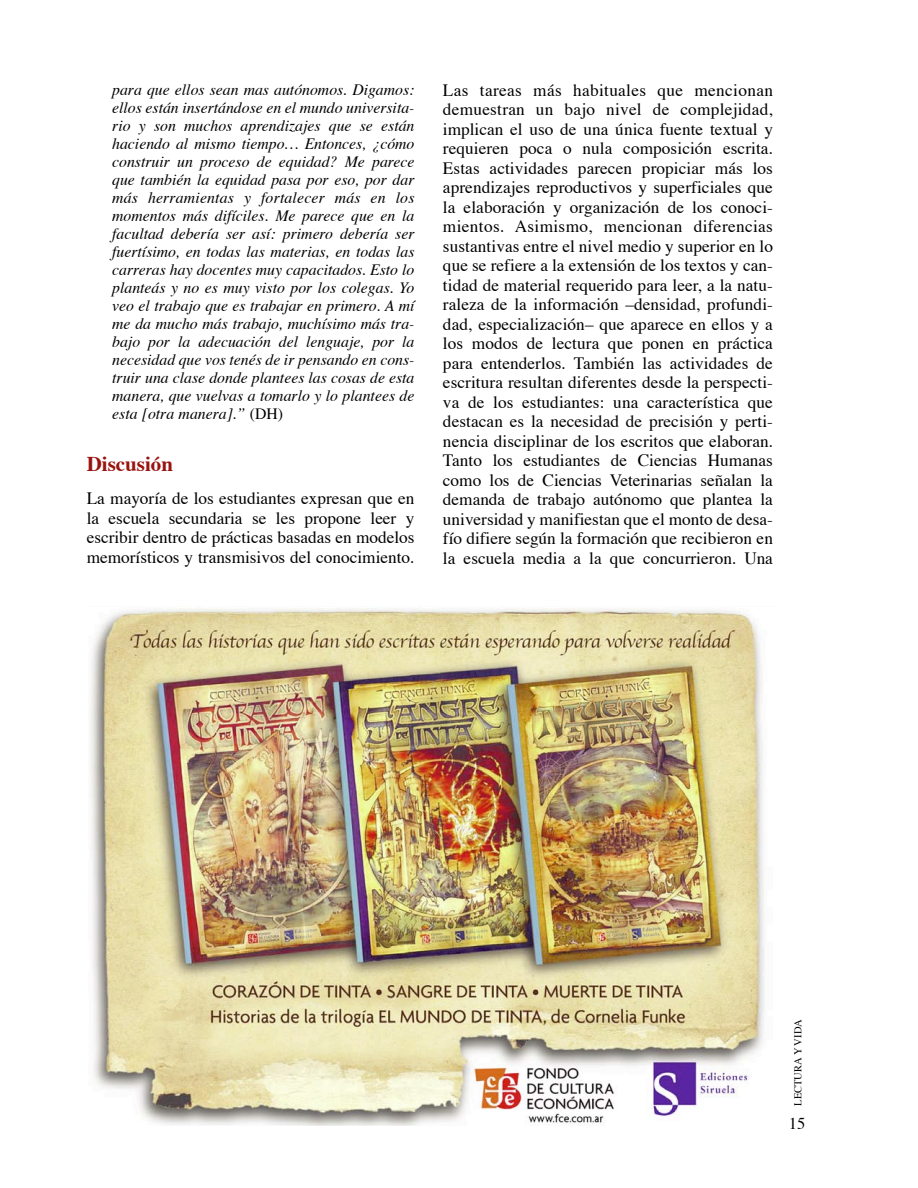
<style>
.page{position:relative;width:918px;height:1188px;background:#fff}
.page>*{position:absolute;margin:0;border:0;box-sizing:border-box;transform-origin:0 0}
.t1{font:700 21px "Times";color:#99130f}
.t2{font:17.25px/19.5px "Times";color:#000;text-align:justify}
.t3{font:16.5px "Times";color:#000}
.t4{font:italic 15.75px/18px "Times";color:#000;text-align:justify}
.t5{font:10.5px "Times";color:#000}
.s1{font-style:normal}
</style>
<div class="page">
<img style="left:90px;top:608px;width:674px;height:517px">
<p class="t4" style="left:112px;top:82px;width:304px">para que ellos sean mas autónomos. Digamos: ellos están insertándose en el mundo universita&shy;rio y son muchos aprendizajes que se están haciendo al mismo tiempo… Entonces, ¿cómo construir un proceso de equidad? Me parece que también la equidad pasa por eso, por dar más herramientas y fortalecer más en los momentos más difíciles. Me parece que en la facultad debería ser así: primero debería ser fuertísimo, en todas las materias, en todas las carreras hay docentes muy capacitados. Esto lo planteás y no es muy visto por los colegas. Yo veo el trabajo que es trabajar en primero. A mí me da mucho más trabajo, muchísimo más tra&shy;bajo por la adecuación del lenguaje, por la necesidad que vos tenés de ir pensando en cons&shy;truir una clase donde plantees las cosas de esta manera, que vuelvas a tomarlo y lo plantees de esta [otra manera].” <span class="s1">(DH)</span></p>
<p class="t1" style="left:87px;top:456px;width:88px">Discusión</p>
<p class="t2" style="left:87px;top:490px;width:329px">La mayoría de los estudiantes expresan que en la escuela secundaria se les propone leer y escribir dentro de prácticas basadas en modelos memorísticos y transmisivos del conocimiento.</p>
<p class="t2" style="left:443px;top:82px;width:332px">Las tareas más habituales que mencionan demuestran un bajo nivel de complejidad, implican el uso de una única fuente textual y requieren poca o nula composición escrita.<br>Estas actividades parecen propiciar más los aprendizajes reproductivos y superficiales que la elaboración y organización de los conoci&shy;mientos. Asimismo, mencionan diferencias sustantivas entre el nivel medio y superior en lo que se refiere a la extensión de los textos y can&shy;tidad de material requerido para leer, a la natu&shy;raleza de la información –densidad, profundi&shy;dad, especialización– que aparece en ellos y a los modos de lectura que ponen en práctica para entenderlos. También las actividades de escritura resultan diferentes desde la perspecti&shy;va de los estudiantes: una característica que destacan es la necesidad de precisión y perti&shy;nencia disciplinar de los escritos que elaboran.<br>Tanto los estudiantes de Ciencias Humanas como los de Ciencias Veterinarias señalan la demanda de trabajo autónomo que plantea la universidad y manifiestan que el monto de desa&shy;fío difiere según la formación que recibieron en la escuela media a la que concurrieron. Una</p>
<p class="t5" style="left:794px;top:1106px;width:88px;rotate:-90deg">LECTURA Y VIDA</p>
<p class="t3" style="left:789px;top:1117px;width:18px">15</p>
</div>
